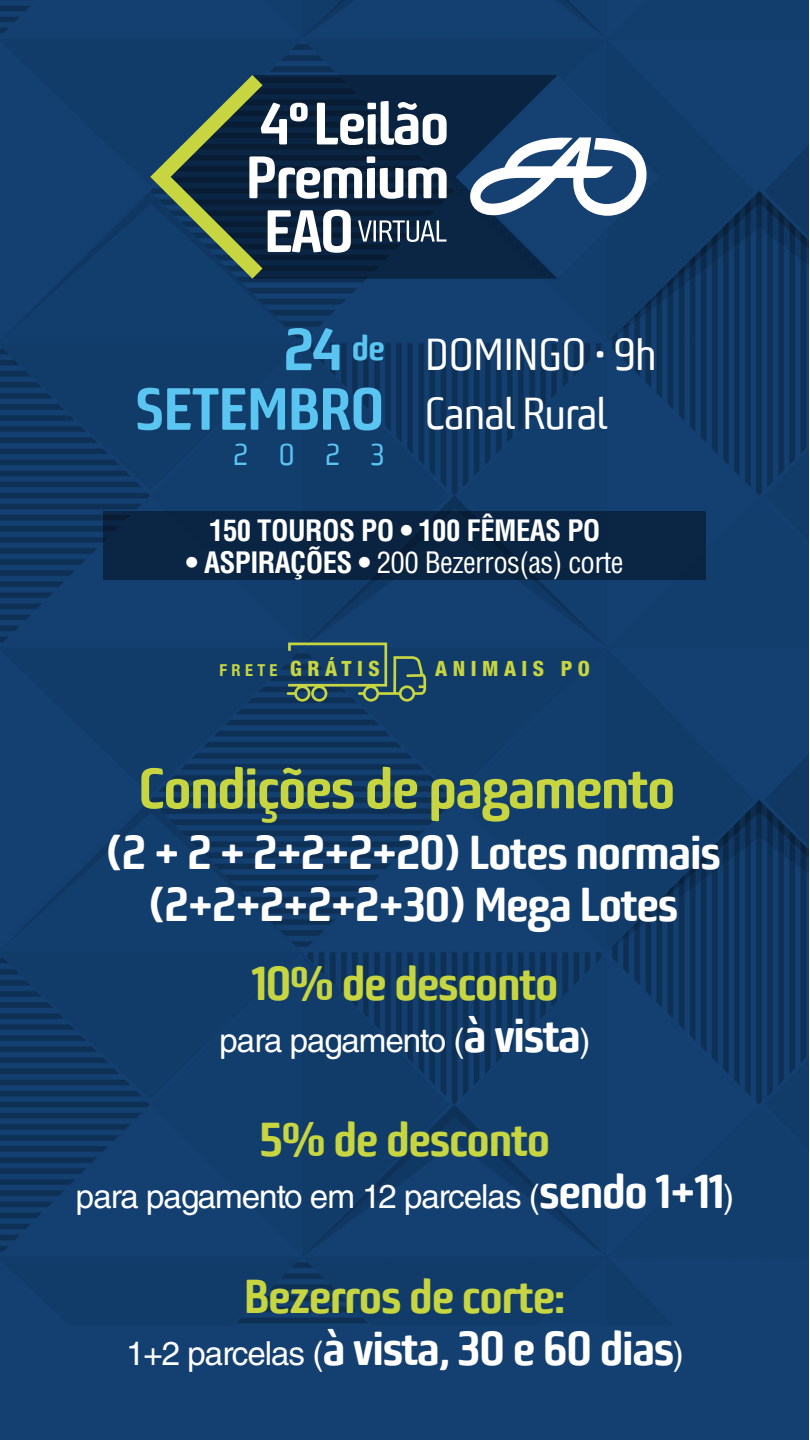
<style>
.page{position:relative;width:810px;height:1440px;background:#fff}
.page>*{position:absolute;margin:0;border:0;box-sizing:border-box;transform-origin:0 0}
.t1{font:700 59.62px/59.6px "Bunuelo Clean Pro";letter-spacing:-.02em;color:#5bc5f2;text-align:right}
.t2{font:700 57.3px "Bunuelo Clean Pro";letter-spacing:-.04em;color:#c7d540}
.t3{font:700 47.33px/52.1px "Bunuelo Clean Pro";letter-spacing:-.04em;color:#c7d540;text-align:center}
.t4{font:700 47.33px/52.1px "Bunuelo Clean Pro";letter-spacing:-.04em;color:#fff;text-align:center}
.t5{font:44.55px/59.4px "Bunuelo Clean Pro";letter-spacing:-.04em;color:#fff}
.t6{font:33.15px "Helvetica LT Std";letter-spacing:-.03em;color:#fff}
.t7{font:29.85px "Bunuelo Clean Pro";color:#5bc5f2}
.t8{font:condensed 28.8px "Helvetica LT Std";letter-spacing:-.02em;color:#fff}
.t9{font:700 condensed 28.8px "Helvetica LT Std";letter-spacing:-.02em;color:#fff}
.t10{font:800 condensed 21.08px "Helvetica Neue LT Std";letter-spacing:.26em;color:#c7d540}
.s1{font-weight:700}
.s2{font-weight:700;font-size:16.58px}
.s3{font-family:"Bunuelo Clean Pro";font-weight:700;font-size:47.33px}
.s4{font-family:"Helvetica LT Std";font-weight:400;font-size:33.15px;color:#fff}
.s5{color:#fff}
</style>
<div class="page">
<div style="left:0;top:0;width:809px;height:1440px;background:#134071"></div>
<img style="left:0;top:0;width:809px;height:1323px">
<div style="left:447px;top:75px;width:9px;height:204px;background:#0a2340"></div>
<svg style="left:456px;top:75px;width:203px;height:204px"></svg>
<svg style="left:150px;top:75px;width:297px;height:204px"></svg>
<div style="left:103px;top:511px;width:603px;height:68px;background:#0a2543"></div>
<svg style="left:287px;top:643px;width:139px;height:59px"></svg>
<p class="t1" style="left:135px;top:320px;width:252px">24 <sup>de<br></sup>SETEMBRO</p>
<p class="t5" style="left:424px;top:325px;width:234px">DOMINGO • 9h<br>Canal Rural</p>
<p class="t7" style="left:233px;top:436px;width:154px">2023</p>
<p class="t9" style="left:209px;top:512px;width:393px">150 TOUROS PO • 100 FÊMEAS PO</p>
<p class="t8" style="left:186px;top:545px;width:439px"><span class="s1">• ASPIRAÇÕES •</span> 200 Bezerros(as) corte</p>
<p class="t10" style="left:220px;top:656px;width:162px"><span class="s2">FRETE</span> GRÁTIS</p>
<p class="t10" style="left:435px;top:656px;width:156px">ANIMAIS PO</p>
<p class="t2" style="left:138px;top:754px;width:539px">Condições de pagamento</p>
<p class="t4" style="left:105px;top:827px;width:618px">(2 + 2 + 2+2+2+20) Lotes normais (2+2+2+2+2+30) Mega Lotes</p>
<p class="t3" style="left:251px;top:958px;width:309px">10% de desconto</p>
<p class="t6" style="left:219px;top:1021px;width:373px">para pagamento (<span class="s3">à vista</span>)</p>
<p class="t3" style="left:259px;top:1114px;width:293px">5% de desconto</p>
<p class="t6" style="left:76px;top:1177px;width:660px">para pagamento em 12 parcelas (<span class="s3">sendo 1+11</span>)</p>
<p class="t3" style="left:126px;top:1271px;width:559px">Bezerros de corte:<br><span class="s4">1+2 parcelas (</span><span class="s5">à vista, 30 e 60 dias</span><span class="s4">)</span></p>
</div>
